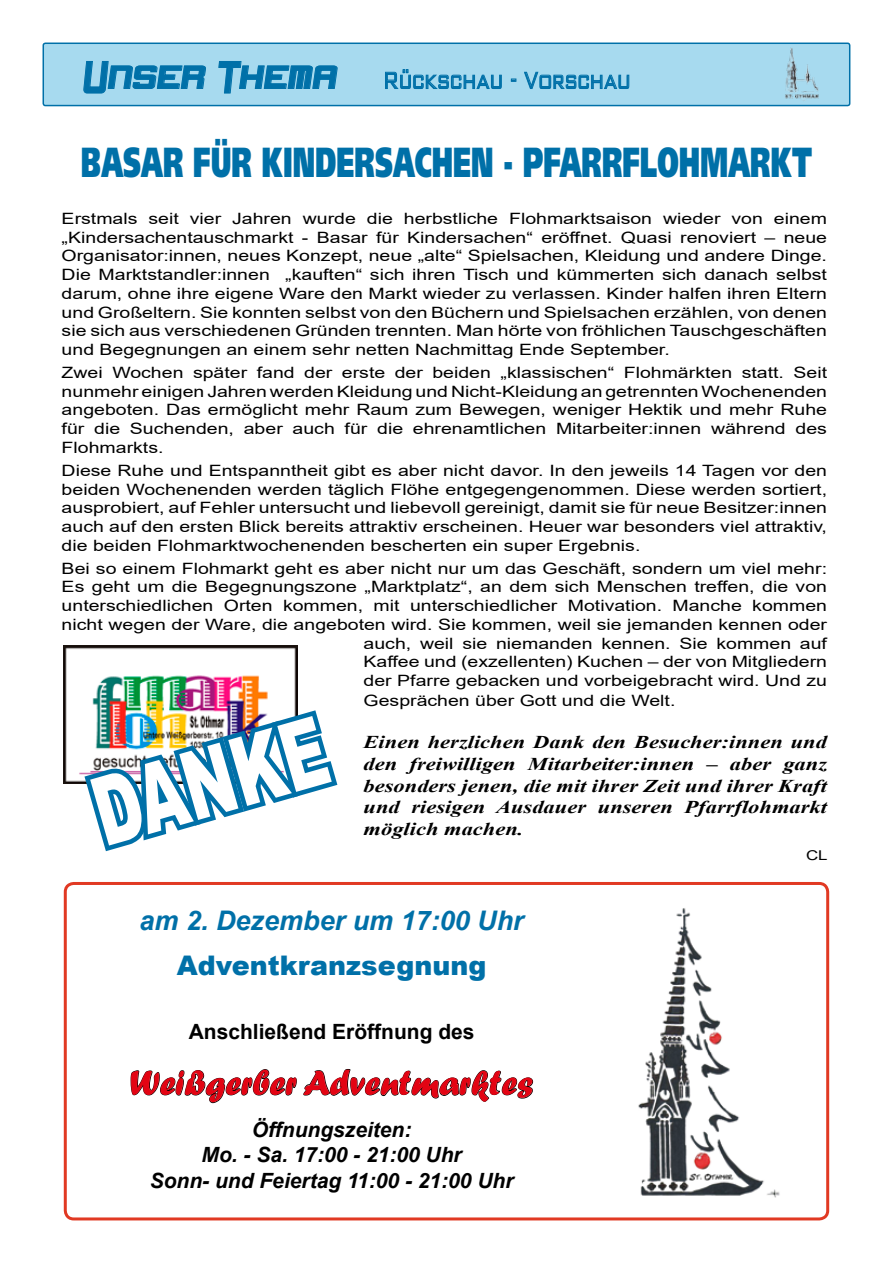
<style>
.page{position:relative;width:893px;height:1263px;background:#fff}
.page>*{position:absolute;margin:0;border:0;box-sizing:border-box;transform-origin:0 0}
.t1{font:900 95.7px "Arial";color:#fff;scale:.64 1}
.t2{font:42px "Frutiger LT 95 Ult Blk";color:#0070a8;scale:.62 1}
.t3{font:36px "Forte";color:#e30413}
.t4{font:300 31.5px "Bank Gothic BT";letter-spacing:-.015em;color:#0070a8;scale:.67 1}
.t5{font:italic 700 27px "Arial";color:#0070a8}
.t6{font:900 27px "Arial";color:#0070a8}
.t7{font:italic 700 21px/25.2px "Arial";color:#000;text-align:center}
.t8{font:700 21px "Arial";color:#000}
.t9{font:italic 700 18px/21.6px "Times New Roman";color:#000;text-align:justify;scale:1.25 1}
.t10{font:15.6px/18.8px "Arial";color:#000;text-align:justify;scale:1.25 1}
.t11{font:13.5px "Arial";color:#000;scale:1.25 1}
.s1{font-family:"Never Say Die";font-weight:400;font-size:45px}
</style>
<div class="page">
<div style="left:64px;top:882px;width:765px;height:338px;border:3px solid #e13923;border-radius:9px"></div>
<svg style="left:130px;top:1069px;width:167px;height:34px"></svg>
<svg style="left:303px;top:1069px;width:230px;height:33px"></svg>
<img style="left:638px;top:908px;width:142px;height:289px">
<img style="left:64px;top:646px;width:233px;height:137px">
<svg style="left:79px;top:705px;width:259px;height:147px"></svg>
<div style="left:43px;top:43px;width:807px;height:63px;background:#a7daef;border-radius:2px"></div>
<div style="left:43px;top:43px;width:807px;height:63px;border:2px solid #0070a8;border-radius:2px"></div>
<svg style="left:385px;top:69px;width:117px;height:20px"></svg>
<svg style="left:511px;top:79px;width:5px;height:3px"></svg>
<svg style="left:524px;top:72px;width:106px;height:17px"></svg>
<svg style="left:83px;top:61px;width:123px;height:33px"></svg>
<svg style="left:218px;top:61px;width:120px;height:33px"></svg>
<img style="left:785px;top:48px;width:34px;height:53px">
<h3 class="t4" style="left:85px;top:63px;width:816px"><span class="s1">Unser Thema</span> Rückschau - Vorschau</h3>
<h2 class="t2" style="left:81px;top:137px;width:1181px">BASAR FÜR KINDERSACHEN - PFARRFLOHMARKT</h2>
<p class="t10" style="left:62px;top:209px;width:614px">Erstmals seit vier Jahren wurde die herbstliche Flohmarktsaison wieder von einem „Kindersachentauschmarkt - Basar für Kindersachen“ eröffnet. Quasi renoviert – neue Organisator:innen, neues Konzept, neue „alte“ Spielsachen, Kleidung und andere Dinge.<br>Die Marktstandler:innen „kauften“ sich ihren Tisch und kümmerten sich danach selbst darum, ohne ihre eigene Ware den Markt wieder zu verlassen. Kinder halfen ihren Eltern und Großeltern. Sie konnten selbst von den Büchern und Spielsachen erzählen, von denen sie sich aus verschiedenen Gründen trennten. Man hörte von fröhlichen Tauschgeschäften und Begegnungen an einem sehr netten Nachmittag Ende September.</p>
<p class="t10" style="left:62px;top:363px;width:614px">Zwei Wochen später fand der erste der beiden „klassischen“ Flohmärkten statt. Seit nunmehr einigen Jahren werden Kleidung und Nicht-Kleidung an getrennten Wochenenden angeboten. Das ermöglicht mehr Raum zum Bewegen, weniger Hektik und mehr Ruhe für die Suchenden, aber auch für die ehrenamtlichen Mitarbeiter:innen während des Flohmarkts.</p>
<p class="t10" style="left:62px;top:461px;width:614px">Diese Ruhe und Entspanntheit gibt es aber nicht davor. In den jeweils 14 Tagen vor den beiden Wochenenden werden täglich Flöhe entgegengenommen. Diese werden sortiert, ausprobiert, auf Fehler untersucht und liebevoll gereinigt, damit sie für neue Besitzer:innen auch auf den ersten Blick bereits attraktiv erscheinen. Heuer war besonders viel attraktiv, die beiden Flohmarktwochenenden bescherten ein super Ergebnis.</p>
<p class="t10" style="left:62px;top:559px;width:614px">Bei so einem Flohmarkt geht es aber nicht nur um das Geschäft, sondern um viel mehr:</p>
<p class="t10" style="left:62px;top:577px;width:614px">Es geht um die Begegnungszone „Marktplatz“, an dem sich Menschen treffen, die von</p>
<p class="t10" style="left:62px;top:596px;width:614px">unterschiedlichen Orten kommen, mit unterschiedlicher Motivation. Manche kommen</p>
<p class="t10" style="left:62px;top:615px;width:614px">nicht wegen der Ware, die angeboten wird. Sie kommen, weil sie jemanden kennen oder</p>
<p class="t10" style="left:364px;top:634px;width:372px">auch, weil sie niemanden kennen. Sie kommen auf</p>
<p class="t10" style="left:364px;top:652px;width:372px">Kaffee und (exzellenten) Kuchen – der von Mitgliedern</p>
<p class="t10" style="left:364px;top:671px;width:372px">der Pfarre gebacken und vorbeigebracht wird. Und zu</p>
<p class="t10" style="left:364px;top:690px;width:251px">Gesprächen über Gott und die Welt.</p>
<p class="t9" style="left:364px;top:731px;width:372px">Einen herzlichen Dank den Besucher:innen und den freiwilligen Mitarbeiter:innen – aber ganz besonders jenen, die mit ihrer Zeit und ihrer Kraft und riesigen Ausdauer unseren Pfarrflohmarkt möglich machen.</p>
<h1 class="t1" style="left:76px;top:747px;width:375px;rotate:-16deg">DANKE</h1>
<h3 class="t5" style="left:140px;top:902px;width:388px">am 2. Dezember um 17:00 Uhr</h3>
<h3 class="t6" style="left:177px;top:946px;width:311px">Adventkranzsegnung</h3>
<h3 class="t8" style="left:189px;top:1017px;width:287px">Anschließend Eröffnung des</h3>
<h3 class="t3" style="left:130px;top:1062px;width:404px">Weißgerber Adventmarktes</h3>
<h3 class="t7" style="left:150px;top:1118px;width:367px">Öffnungszeiten:<br>Mo. - Sa. 17:00 - 21:00 Uhr<br>Sonn- und Feiertag 11:00 - 21:00 Uhr</h3>
<p class="t11" style="left:806px;top:845px;width:19px">CL</p>
</div>
